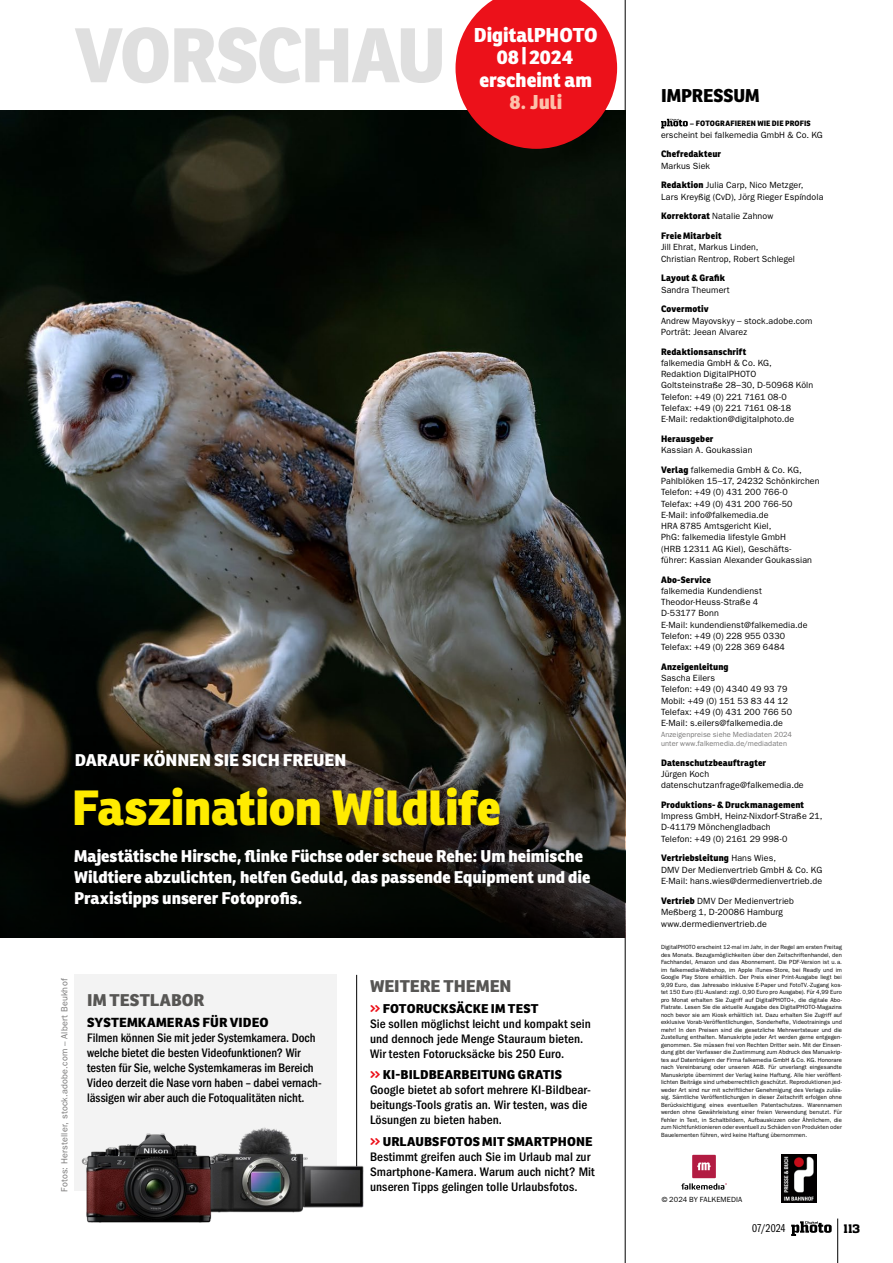
<style>
.page{position:relative;width:893px;height:1263px;background:#fff}
.page>*{position:absolute;margin:0;border:0;box-sizing:border-box;transform-origin:0 0}
.t1{font:800 75px "Ronnia";letter-spacing:-.02em;color:#dfdfdf}
.t2{font:800 48px "Ronnia";letter-spacing:-.01em;color:#ffeb00}
.t3{font:800 19.5px/22.5px "Ronnia";color:#fff;text-align:center}
.t4{font:800 19.5px "Ronnia";color:#fcc1ab}
.t5{font:800 18px "Ronnia";color:#000}
.t6{font:800 16.5px/21px "Ronnia";letter-spacing:-.005em;color:#fff}
.t7{font:800 16.5px "Ronnia";letter-spacing:-.005em;color:#fff;scale:1.04 1}
.t8{font:800 16.5px "Ronnia";color:#575654;scale:1.04 1}
.t9{font:500 condensed 12.75px/15px "ITC Franklin Gothic Std";letter-spacing:.005em;color:#000;scale:1.04 1}
.t10{font:500 condensed 12.75px/15px "ITC Franklin Gothic Std";letter-spacing:.005em;color:#000}
.t11{font:800 12.75px "Ronnia";letter-spacing:.01em;color:#000;scale:1.04 1}
.t12{font:800 12.3px "Ronnia";letter-spacing:.01em;color:#000;scale:1.04 1}
.t13{font:800 12px "Sommet Slab";color:#000}
.t14{font:11.7px "ITC Franklin Gothic Std Bk Cp";color:#000}
.t15{font:9px/11.2px "ITC Franklin Gothic Std";letter-spacing:.015em;color:#000}
.t16{font:800 9px "Ronnia";letter-spacing:.015em;color:#000}
.t17{font:9px "ITC Franklin Gothic Std";letter-spacing:.025em;color:#787777}
.t18{font:7.5px/9px "ITC Franklin Gothic Std";letter-spacing:.01em;color:#787777}
.t19{font:800 7.5px "Ronnia";letter-spacing:.015em;color:#000}
.t20{font:7.5px "ITC Franklin Gothic Std";letter-spacing:.015em;color:#000}
.t21{font:6px/7.5px "ITC Franklin Gothic Std";letter-spacing:.015em;color:#000;text-align:justify}
.s1{font-family:"Delicious";font-weight:700;font-size:18px;color:#ec111a}
.s2{font-family:"ITC Franklin Gothic Std";font-weight:600}
.s3{font-family:"Ronnia";font-weight:800}
.s4{font-family:"ITC Franklin Gothic Std";font-weight:400}
</style>
<div class="page">
<hr style="left:625px;top:0;width:1px;height:1263px;background:#000">
<img style="left:0;top:111px;width:625px;height:624px">
<svg style="left:0;top:735px;width:625px;height:203px;background:#1a1814"></svg>
<div style="left:74px;top:975px;width:263px;height:216px;background:#f3f3f3"></div>
<hr style="left:356px;top:975px;width:1px;height:216px;background:#000">
<svg style="left:455px;top:0;width:162px;height:149px;background:#d5232a"></svg>
<img style="left:221px;top:1115px;width:143px;height:98px">
<img style="left:81px;top:1133px;width:140px;height:90px">
<img style="left:781px;top:1154px;width:36px;height:48px">
<div style="left:692px;top:1155px;width:24px;height:23px;background:#b21c42"></div>
<svg style="left:697px;top:1162px;width:13px;height:8px"></svg>
<svg style="left:681px;top:1183px;width:46px;height:6px"></svg>
<svg style="left:661px;top:119px;width:27px;height:9px"></svg>
<svg style="left:791px;top:1221px;width:41px;height:15px"></svg>
<hr style="left:837px;top:1218px;width:1px;height:45px;background:#000">
<h1 class="t1" style="left:74px;top:7px;width:373px">VORSCHAU</h1>
<h3 class="t3" style="left:474px;top:23px;width:125px">DigitalPHOTO<br>08|2024 erscheint am</h3>
<h3 class="t4" style="left:509px;top:90px;width:54px">8. Juli</h3>
<h3 class="t7" style="left:75px;top:749px;width:263px">DARAUF KÖNNEN SIE SICH FREUEN</h3>
<h2 class="t2" style="left:72px;top:777px;width:430px">Faszination Wildlife</h2>
<h3 class="t6" style="left:74px;top:845px;width:518px">Majestätische Hirsche, flinke Füchse oder scheue Rehe: Um heimische<br>Wildtiere abzulichten, helfen Geduld, das passende Equipment und die<br>Praxistipps unserer Fotoprofis.</h3>
<h3 class="t17" style="left:59px;top:1192px;width:215px;rotate:-90deg">Fotos: Hersteller, stock.adobe.com – Albert Beukhof</h3>
<h3 class="t8" style="left:87px;top:989px;width:114px">IM TESTLABOR</h3>
<h3 class="t11" style="left:87px;top:1014px;width:176px">SYSTEMKAMERAS FÜR VIDEO</h3>
<p class="t10" style="left:87px;top:1030px;width:236px">Filmen können Sie mit jeder Systemkamera. Doch welche bietet die besten Videofunktionen? Wir testen für Sie, welche Systemkameras im Bereich Video derzeit die Nase vorn haben – dabei vernach&shy;lässigen wir aber auch die Fotoqualitäten nicht.</p>
<h3 class="t8" style="left:370px;top:975px;width:138px">WEITERE THEMEN</h3>
<h3 class="t12" style="left:370px;top:1001px;width:164px"><span class="s1">&gt;&gt;</span> FOTORUCKSÄCKE IM TEST</h3>
<h3 class="t9" style="left:370px;top:1016px;width:214px">Sie sollen möglichst leicht und kompakt sein und dennoch jede Menge Stauraum bieten.<br>Wir testen Fotorucksäcke bis 250 Euro.</h3>
<h3 class="t12" style="left:370px;top:1067px;width:186px"><span class="s1">&gt;&gt;</span> KI-BILDBEARBEITUNG GRATIS</h3>
<h3 class="t9" style="left:370px;top:1083px;width:214px">Google bietet ab sofort mehrere KI-Bildbear&shy;beitungs-Tools gratis an. Wir testen, was die<br>Lösungen zu bieten haben.</h3>
<h3 class="t12" style="left:370px;top:1133px;width:215px"><span class="s1">&gt;&gt;</span> URLAUBSFOTOS MIT SMARTPHONE</h3>
<h3 class="t9" style="left:370px;top:1149px;width:218px">Bestimmt greifen auch Sie im Urlaub mal zur<br>Smartphone-Kamera. Warum auch nicht? Mit unseren Tipps gelingen tolle Urlaubsfotos.</h3>
<h3 class="t5" style="left:661px;top:84px;width:100px">IMPRESSUM</h3>
<p class="t19" style="left:690px;top:119px;width:122px"><span class="s2">–</span> FOTOGRAFIEREN WIE DIE PROFIS</p>
<h3 class="t15" style="left:661px;top:129px;width:163px">erscheint bei falkemedia GmbH &amp; Co. KG</h3>
<h3 class="t16" style="left:661px;top:148px;width:62px">Chefredakteur</h3>
<h3 class="t15" style="left:661px;top:156px;width:144px;line-height:19.8px">Markus Siek<br><span class="s3">Redaktion</span> Julia Carp, Nico Metzger,</h3>
<h3 class="t15" style="left:661px;top:187px;width:164px;line-height:19.8px">Lars Kreyßig (CvD), Jörg Rieger Espíndola<br><span class="s3">Korrektorat</span> Natalie Zahnow</h3>
<h3 class="t16" style="left:661px;top:230px;width:62px">Freie Mitarbeit</h3>
<h3 class="t15" style="left:661px;top:242px;width:135px">Jill Ehrat, Markus Linden,<br>Christian Rentrop, Robert Schlegel</h3>
<h3 class="t16" style="left:661px;top:272px;width:66px">Layout &amp; Grafik</h3>
<h3 class="t15" style="left:661px;top:284px;width:70px">Sandra Theumert</h3>
<h3 class="t16" style="left:661px;top:303px;width:49px">Covermotiv</h3>
<h3 class="t15" style="left:661px;top:315px;width:153px">Andrew Mayovskyy – stock.adobe.com<br>Porträt: Jeean Alvarez</h3>
<h3 class="t16" style="left:661px;top:345px;width:87px">Redaktionsanschrift</h3>
<h3 class="t15" style="left:661px;top:357px;width:154px">falkemedia GmbH &amp; Co. KG,<br>Redaktion DigitalPHOTO<br>Goltsteinstraße 28–30, D-50968 Köln<br>Telefon: +49 (0) 221 7161 08-0<br>Telefax: +49 (0) 221 7161 08-18<br>E-Mail: redaktion@digitalphoto.de</h3>
<h3 class="t16" style="left:661px;top:433px;width:54px">Herausgeber</h3>
<h3 class="t15" style="left:661px;top:440px;width:142px;line-height:19.8px">Kassian A. Goukassian<br><span class="s3">Verlag</span> falkemedia GmbH &amp; Co. KG,</h3>
<p class="t15" style="left:661px;top:475px;width:160px">Pahlblöken 15–17, 24232 Schönkirchen<br>Telefon: +49 (0) 431 200 766-0<br>Telefax: +49 (0) 431 200 766-50<br>E-Mail: info@falkemedia.de<br>HRA 8785 Amtsgericht Kiel,<br>PhG: falkemedia lifestyle GmbH<br>(HRB 12311 AG Kiel), Geschäfts&shy;führer: Kassian Alexander Goukassian</p>
<h3 class="t16" style="left:661px;top:573px;width:52px">Abo-Service</h3>
<h3 class="t15" style="left:661px;top:585px;width:148px">falkemedia Kundendienst<br>Theodor-Heuss-Straße 4<br>D-53177 Bonn<br>E-Mail: kundendienst@falkemedia.de<br>Telefon: +49 (0) 228 955 0330<br>Telefax: +49 (0) 228 369 6484</h3>
<h3 class="t16" style="left:661px;top:661px;width:69px">Anzeigenleitung</h3>
<h3 class="t15" style="left:661px;top:672px;width:133px">Sascha Eilers<br>Telefon: +49 (0) 4340 49 93 79<br>Mobil: +49 (0) 151 53 83 44 12<br>Telefax: +49 (0) 431 200 766 50<br>E-Mail: s.eilers@falkemedia.de</h3>
<p class="t18" style="left:661px;top:730px;width:132px">Anzeigenpreise siehe Mediadaten 2024 unter www.falkemedia.de/mediadaten</p>
<h3 class="t16" style="left:661px;top:757px;width:107px">Datenschutzbeauftragter</h3>
<h3 class="t15" style="left:661px;top:768px;width:144px">Jürgen Koch datenschutzanfrage@falkemedia.de</h3>
<h3 class="t16" style="left:661px;top:799px;width:145px">Produktions- &amp; Druckmanagement</h3>
<h3 class="t15" style="left:661px;top:810px;width:163px">Impress GmbH, Heinz-Nixdorf-Straße 21,<br>D-41179 Mönchengladbach<br>Telefon: +49 (0) 2161 29 998-0</h3>
<h3 class="t16" style="left:661px;top:852px;width:117px">Vertriebsleitung <span class="s4">Hans Wies,</span></h3>
<h3 class="t15" style="left:661px;top:864px;width:163px">DMV Der Medienvertrieb GmbH &amp; Co. KG<br>E-Mail: hans.wies@dermedienvertrieb.de</h3>
<h3 class="t15" style="left:661px;top:895px;width:134px"><span class="s3">Vertrieb</span> DMV Der Medienvertrieb<br>Meßberg 1, D-20086 Hamburg www.dermedienvertrieb.de</h3>
<p class="t21" style="left:661px;top:943px;width:182px">DigitalPHOTO erscheint 12-mal im Jahr, in der Regel am ersten Freitag des Monats. Bezugsmöglichkeiten über den Zeitschriftenhandel, den Fachhandel, Amazon und das Abonnement. Die PDF-Version ist u.a. im falkemedia-Webshop, im Apple iTunes-Store, bei Readly und im Google Play Store erhältlich. Der Preis einer Print-Ausgabe liegt bei 9,99 Euro, das Jahresabo inklusive E-Paper und FotoTV.-Zugang kos&shy;tet 150 Euro (EU-Ausland: zzgl. 0,90 Euro pro Ausgabe). Für 4,99 Euro pro Monat erhalten Sie Zugriff auf DigitalPHOTO+, die digitale Abo-Flatrate. Lesen Sie die aktuelle Ausgabe des DigitalPHOTO-Magazins noch bevor sie am Kiosk erhältlich ist. Dazu erhalten Sie Zugriff auf exklusive Vorab-Veröffentlichungen, Sonderhefte, Videotrainings und mehr! In den Preisen sind die gesetzliche Mehrwertsteuer und die Zustellung enthalten. Manuskripte jeder Art werden gerne entgegen&shy;genommen. Sie müssen frei von Rechten Dritter sein. Mit der Einsen&shy;dung gibt der Verfasser die Zustimmung zum Abdruck des Manuskrip&shy;tes auf Datenträgern der Firma falkemedia GmbH &amp; Co. KG. Honorare nach Vereinbarung oder unseren AGB. Für unverlangt eingesandte Manuskripte übernimmt der Verlag keine Haftung. Alle hier veröffent&shy;lichten Beiträge sind urheberrechtlich geschützt. Reproduktionen jed&shy;weder Art sind nur mit schriftlicher Genehmigung des Verlags zuläs&shy;sig. Sämtliche Veröffentlichungen in dieser Zeitschrift erfolgen ohne Berücksichtigung eines eventuellen Patentschutzes. Warennamen werden ohne Gewährleistung einer freien Verwendung benutzt. Für Fehler in Text, in Schaltbildern, Aufbauskizzen oder Ähnlichem, die zum Nichtfunktionieren oder eventuell zu Schäden von Produkten oder Bauelementen führen, wird keine Haftung übernommen.</p>
<p class="t20" style="left:662px;top:1195px;width:82px">© 2024 BY FALKEMEDIA</p>
<h3 class="t14" style="left:752px;top:1222px;width:35px">07/2024</h3>
<h3 class="t13" style="left:843px;top:1221px;width:18px">113</h3>
</div>
